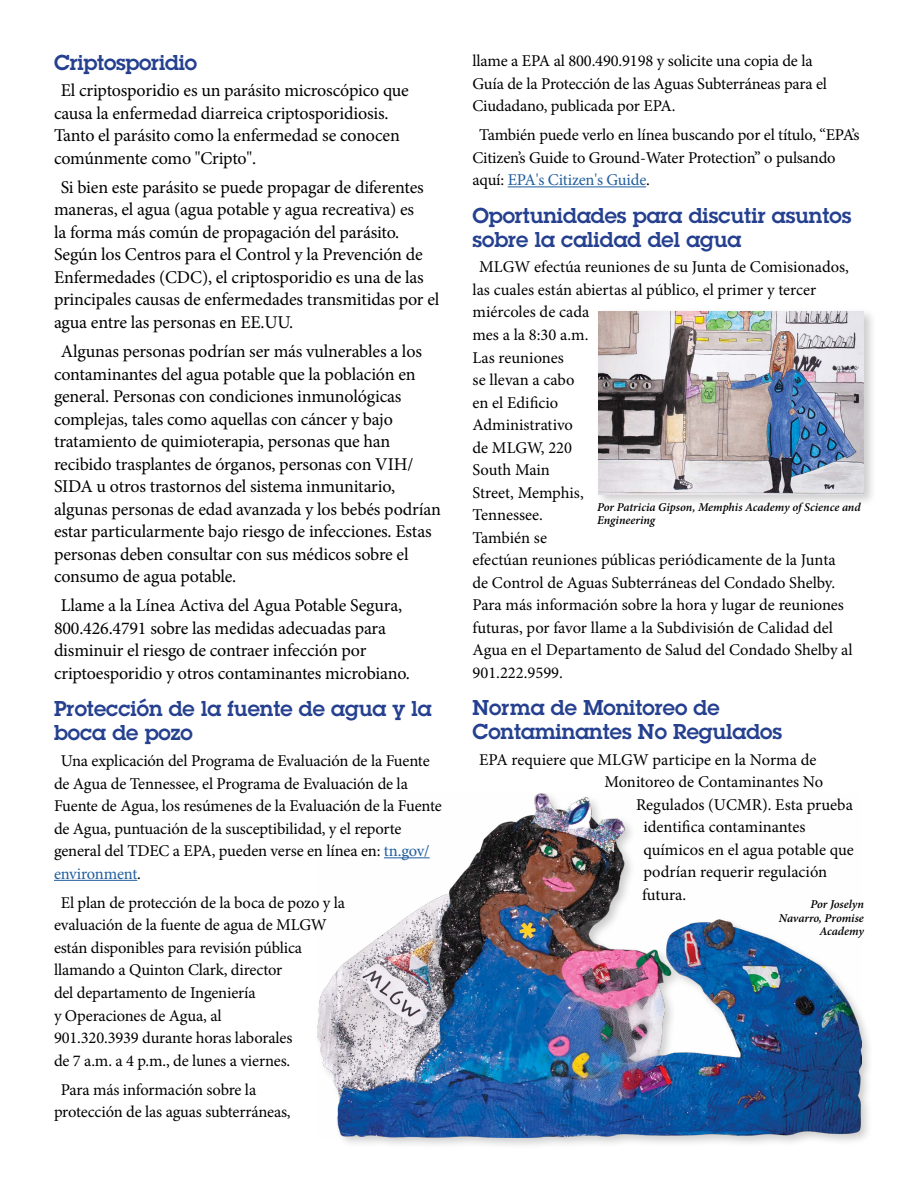
<style>
.page{position:relative;width:918px;height:1188px;background:#fff}
.page>*{position:absolute;margin:0;border:0;box-sizing:border-box;transform-origin:0 0}
.t1{font:600 21px/24px "Lubalin Graph";color:#25408f}
.t2{font:18px/22.5px "Minion Pro";letter-spacing:-.01em;color:#000}
.t3{font:16.5px/22.5px "Minion Pro";letter-spacing:-.01em;color:#000}
.t4{font:italic 600 12px/13.5px "Minion Pro";letter-spacing:-.005em;color:#000}
.s1{color:#215e9e}
</style>
<div class="page">
<hr style="left:54px;top:880px;width:83px;height:1px;background:#215e9e">
<hr style="left:508px;top:186px;width:138px;height:1px;background:#215e9e">
<div style="left:315px;top:791px;width:559px;height:359px;background:#000;opacity:.2"></div>
<img style="left:318px;top:794px;width:543px;height:343px">
<div style="left:595px;top:308px;width:282px;height:200px;background:#000;opacity:.2"></div>
<img style="left:598px;top:311px;width:266px;height:183px">
<p class="t1" style="left:54px;top:51px;width:145px">Criptosporidio</p>
<p class="t2" style="left:54px;top:79px;width:356px;text-indent:7px">El criptosporidio es un parásito microscópico que causa la enfermedad diarreica criptosporidiosis.<br>Tanto el parásito como la enfermedad se conocen comúnmente como "Cripto".</p>
<p class="t2" style="left:54px;top:176px;width:387px;text-indent:7px">Si bien este parásito se puede propagar de diferentes maneras, el agua (agua potable y agua recreativa) es<br>la forma más común de propagación del parásito.<br>Según los Centros para el Control y la Prevención de Enfermedades (CDC), el criptosporidio es una de las principales causas de enfermedades transmitidas por el agua entre las personas en EE.UU.</p>
<p class="t2" style="left:54px;top:340px;width:388px;text-indent:7px">Algunas personas podrían ser más vulnerables a los contaminantes del agua potable que la población en general. Personas con condiciones inmunológicas complejas, tales como aquellas con cáncer y bajo tratamiento de quimioterapia, personas que han recibido trasplantes de órganos, personas con VIH/ SIDA u otros trastornos del sistema inmunitario, algunas personas de edad avanzada y los bebés podrían estar particularmente bajo riesgo de infecciones. Estas personas deben consultar con sus médicos sobre el consumo de agua potable.</p>
<p class="t2" style="left:54px;top:595px;width:358px;text-indent:7px">Llame a la Línea Activa del Agua Potable Segura, 800.426.4791 sobre las medidas adecuadas para disminuir el riesgo de contraer infección por criptoesporidio y otros contaminantes microbiano.</p>
<p class="t1" style="left:54px;top:697px;width:379px">Protección de la fuente de agua y la boca de pozo</p>
<p class="t3" style="left:54px;top:750px;width:389px;text-indent:7px">Una explicación del Programa de Evaluación de la Fuente de Agua de Tennessee, el Programa de Evaluación de la Fuente de Agua, los resúmenes de la Evaluación de la Fuente de Agua, puntuación de la susceptibilidad, y el reporte general del TDEC a EPA, pueden verse en línea en: <span class="s1">tn.gov/ environment</span>.</p>
<p class="t3" style="left:54px;top:892px;width:293px;text-indent:7px">El plan de protección de la boca de pozo y la evaluación de la fuente de agua de MLGW están disponibles para revisión pública llamando a Quinton Clark, director<br>del departamento de Ingeniería<br>y Operaciones de Agua, al<br>901.320.3939 durante horas laborales<br>de 7 a.m. a 4 p.m., de lunes a viernes.</p>
<p class="t3" style="left:54px;top:1078px;width:238px;text-indent:7px">Para más información sobre la protección de las aguas subterráneas,</p>
<p class="t3" style="left:472px;top:50px;width:356px">llame a EPA al 800.490.9198 y solicite una copia de la<br>Guía de la Protección de las Aguas Subterráneas para el<br>Ciudadano, publicada por EPA.</p>
<p class="t3" style="left:472px;top:124px;width:389px;text-indent:7px">También puede verlo en línea buscando por el título, “EPA’s<br>Citizen’s Guide to Ground-Water Protection” o pulsando aquí: <span class="s1">EPA's Citizen's Guide</span>.</p>
<p class="t1" style="left:472px;top:203px;width:380px">Oportunidades para discutir asuntos sobre la calidad del agua</p>
<p class="t3" style="left:473px;top:256px;width:382px;text-indent:7px">MLGW efectúa reuniones de su Junta de Comisionados, las cuales están abiertas al público, el primer y tercer miércoles de cada<br>mes a la 8:30 a.m.<br>Las reuniones<br>se llevan a cabo<br>en el Edificio<br>Administrativo<br>de MLGW, 220<br>South Main<br>Street, Memphis,<br>Tennessee.<br>También se<br>efectúan reuniones públicas periódicamente de la Junta de Control de Aguas Subterráneas del Condado Shelby.<br>Para más información sobre la hora y lugar de reuniones futuras, por favor llame a la Subdivisión de Calidad del<br>Agua en el Departamento de Salud del Condado Shelby al<br>901.222.9599.</p>
<p class="t1" style="left:472px;top:695px;width:311px">Norma de Monitoreo de<br>Contaminantes No Regulados</p>
<p class="t3" style="left:479px;top:748px;width:339px">EPA requiere que MLGW participe en la Norma de</p>
<p class="t3" style="left:605px;top:771px;width:220px">Monitoreo de Contaminantes No</p>
<p class="t3" style="left:636px;top:793px;width:218px">Regulados (UCMR). Esta prueba</p>
<p class="t3" style="left:644px;top:816px;width:164px">identifica contaminantes</p>
<p class="t3" style="left:644px;top:838px;width:212px">químicos en el agua potable que</p>
<p class="t3" style="left:644px;top:861px;width:185px">podrían requerir regulación</p>
<p class="t3" style="left:642px;top:883px;width:46px">futura.</p>
<p class="t4" style="left:597px;top:500px;width:265px">Por Patricia Gipson, Memphis Academy of Science and<br>Engineering</p>
<p class="t4" style="left:779px;top:897px;width:87px;text-align:right">Por Joselyn<br>Navarro, Promise<br>Academy</p>
</div>
